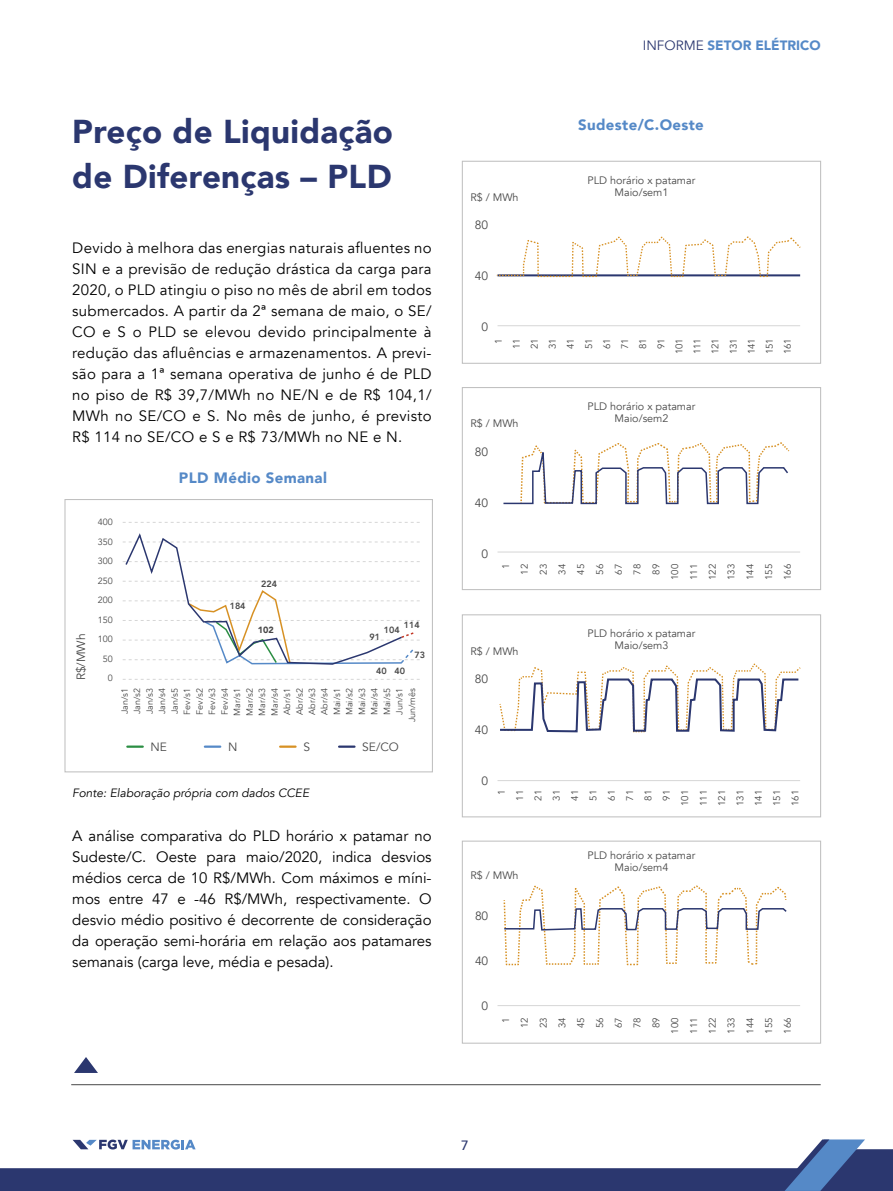
<style>
.page{position:relative;width:893px;height:1191px;background:#fff}
.page>*{position:absolute;margin:0;border:0;box-sizing:border-box;transform-origin:0 0}
.t1{font:900 33px/45px "Avenir";letter-spacing:.01em;color:#2b376f}
.t2{font:15px/21px "Avenir";color:#000;text-align:justify}
.t3{font:900 15px "Avenir";letter-spacing:.025em;color:#5589c7}
.t4{font:900 13.5px "Avenir";color:#5589c7}
.t5{font:500 13.5px "Avenir";color:#2b376f}
.t6{font:12px "Avenir";color:#484848}
.t7{font:italic 12px "Avenir";color:#000}
.t8{font:10.8px/12px "Avenir";color:#484848;text-align:center}
.t9{font:9.75px/18.8px "Avenir";color:#484848;text-align:center}
.t10{font:9px/12.5px "Avenir";color:#484848;text-align:right}
.t11{font:800 9px "Avenir";color:#484848}
.t12{font:900 9px "Avenir";color:#484848}
.s1{font-weight:400;color:#2b376f}
</style>
<div class="page">
<div style="left:64px;top:499px;width:369px;height:273px;border:1px solid #c0c0c0"></div>
<hr style="left:127px;top:745px;width:16px;height:3px;background:#2b8e43">
<hr style="left:205px;top:745px;width:15px;height:3px;background:#5589c7">
<hr style="left:280px;top:745px;width:16px;height:3px;background:#d79124">
<hr style="left:339px;top:745px;width:15px;height:3px;background:#2b376f">
<svg style="left:123px;top:522px;width:297px;height:1px"></svg>
<svg style="left:123px;top:679px;width:297px;height:1px"></svg>
<hr style="left:71px;top:1084px;width:750px;height:1px;background:#484848">
<svg style="left:74px;top:1057px;width:24px;height:16px"></svg>
<svg style="left:123px;top:533px;width:297px;height:132px"></svg>
<div style="left:462px;top:161px;width:359px;height:203px;border:1px solid #c0c0c0"></div>
<hr style="left:497px;top:325px;width:303px;height:1px;background:#d6d6d6">
<svg style="left:496px;top:236px;width:305px;height:42px"></svg>
<div style="left:462px;top:614px;width:359px;height:203px;border:1px solid #c0c0c0"></div>
<div style="left:462px;top:840px;width:359px;height:203px;border:1px solid #c0c0c0"></div>
<hr style="left:497px;top:1005px;width:303px;height:1px;background:#d6d6d6">
<div style="left:462px;top:387px;width:359px;height:203px;border:1px solid #c0c0c0"></div>
<hr style="left:497px;top:551px;width:303px;height:1px;background:#d6d6d6">
<svg style="left:503px;top:442px;width:287px;height:63px"></svg>
<svg style="left:503px;top:885px;width:284px;height:81px"></svg>
<svg style="left:499px;top:663px;width:302px;height:70px"></svg>
<hr style="left:497px;top:780px;width:303px;height:1px;background:#d6d6d6">
<svg style="left:0;top:1139px;width:893px;height:52px"></svg>
<h1 class="t1" style="left:72px;top:108px;width:322px">Preço de Liquidação de Diferenças – PLD</h1>
<p class="t2" style="left:72px;top:238px;width:361px">Devido à melhora das energias naturais afluentes no SIN e a previsão de redução drástica da carga para 2020, o PLD atingiu o piso no mês de abril em todos submercados. A partir da 2ª semana de maio, o SE/ CO e S o PLD se elevou devido principalmente à redução das afluências e armazenamentos. A previ&shy;são para a 1ª semana operativa de junho é de PLD no piso de R$ 39,7/MWh no NE/N e de R$ 104,1/ MWh no SE/CO e S. No mês de junho, é previsto R$ 114 no SE/CO e S e R$ 73/MWh no NE e N.</p>
<p class="t3" style="left:179px;top:465px;width:149px">PLD Médio Semanal</p>
<p class="t6" style="left:74px;top:680px;width:48px;rotate:-90deg">R$/MWh</p>
<p class="t10" style="left:98px;top:512px;width:17px;line-height:19.5px">400<br>350<br>300<br>250<br>200<br>150<br>100<br>50<br>0</p>
<p class="t11" style="left:230px;top:598px;width:17px">184</p>
<p class="t11" style="left:261px;top:577px;width:17px">224</p>
<p class="t12" style="left:258px;top:621px;width:17px">102</p>
<p class="t11" style="left:404px;top:617px;width:17px">114</p>
<p class="t11" style="left:414px;top:648px;width:12px">73</p>
<p class="t11" style="left:394px;top:664px;width:12px">40</p>
<p class="t11" style="left:384px;top:623px;width:17px">104</p>
<p class="t11" style="left:369px;top:629px;width:12px">91</p>
<p class="t11" style="left:376px;top:664px;width:12px">40</p>
<p class="t10" style="left:119px;top:722px;width:36px;rotate:-90deg">Jan/s1<br>Jan/s2<br>Jan/s3<br>Jan/s4<br>Jan/s5<br>Fev/s1<br>Fev/s2<br>Fev/s3<br>Fev/s4<br>Mar/s1<br>Mar/s2<br>Mar/s3<br>Mar/s4<br>Abr/s1<br>Abr/s2<br>Abr/s3<br>Abr/s4<br>Mai/s1<br>Mai/s2<br>Mai/s3<br>Mai/s4<br>Mai/s5<br>Jun/s1<br>Jun/mês</p>
<p class="t6" style="left:151px;top:739px;width:18px">NE</p>
<p class="t6" style="left:228px;top:739px;width:11px">N</p>
<p class="t6" style="left:303px;top:739px;width:8px">S</p>
<p class="t6" style="left:362px;top:739px;width:38px">SE/CO</p>
<p class="t7" style="left:72px;top:785px;width:239px">Fonte: Elaboração própria com dados CCEE</p>
<p class="t2" style="left:72px;top:826px;width:361px">A análise comparativa do PLD horário x patamar no Sudeste/C. Oeste para maio/2020, indica desvios médios cerca de 10 R$/MWh. Com máximos e míni&shy;mos entre 47 e -46 R$/MWh, respectivamente. O desvio médio positivo é decorrente de consideração da operação semi-horária em relação aos patamares semanais (carga leve, média e pesada).</p>
<p class="t4" style="left:643px;top:34px;width:179px"><span class="s1">INFORME</span> SETOR ELÉTRICO</p>
<p class="t8" style="left:470px;top:192px;width:50px">R$ / MWh</p>
<p class="t6" style="left:475px;top:218px;width:15px">80</p>
<p class="t6" style="left:475px;top:269px;width:15px">40</p>
<p class="t6" style="left:482px;top:320px;width:8px">0</p>
<p class="t3" style="left:578px;top:112px;width:127px">Sudeste/C.Oeste</p>
<p class="t8" style="left:588px;top:174px;width:109px">PLD horário x patamar<br>Maio/sem1</p>
<p class="t9" style="left:489px;top:344px;width:7px;rotate:-90deg">1</p>
<p class="t9" style="left:688px;top:354px;width:18px;rotate:-90deg">111</p>
<p class="t9" style="left:507px;top:349px;width:12px;rotate:-90deg">11</p>
<p class="t9" style="left:706px;top:354px;width:18px;rotate:-90deg">121</p>
<p class="t9" style="left:525px;top:349px;width:12px;rotate:-90deg">21</p>
<p class="t9" style="left:724px;top:354px;width:18px;rotate:-90deg">131</p>
<p class="t9" style="left:543px;top:349px;width:12px;rotate:-90deg">31</p>
<p class="t9" style="left:742px;top:354px;width:18px;rotate:-90deg">141</p>
<p class="t9" style="left:561px;top:349px;width:12px;rotate:-90deg">41</p>
<p class="t9" style="left:760px;top:354px;width:18px;rotate:-90deg">151</p>
<p class="t9" style="left:579px;top:349px;width:12px;rotate:-90deg">51</p>
<p class="t9" style="left:778px;top:354px;width:18px;rotate:-90deg">161</p>
<p class="t9" style="left:598px;top:354px;width:18px;line-height:18.1px;rotate:-90deg">61<br>71<br>81<br>91<br>101</p>
<p class="t8" style="left:470px;top:418px;width:50px">R$ / MWh</p>
<p class="t6" style="left:475px;top:444px;width:15px">80</p>
<p class="t6" style="left:475px;top:495px;width:15px">40</p>
<p class="t6" style="left:482px;top:546px;width:8px">0</p>
<p class="t8" style="left:588px;top:400px;width:109px">PLD horário x patamar<br>Maio/sem2</p>
<p class="t9" style="left:534px;top:575px;width:12px;rotate:-90deg">23</p>
<p class="t9" style="left:741px;top:580px;width:18px;rotate:-90deg">144</p>
<p class="t9" style="left:553px;top:575px;width:12px;rotate:-90deg">34</p>
<p class="t9" style="left:760px;top:580px;width:18px;rotate:-90deg">155</p>
<p class="t9" style="left:590px;top:580px;width:18px;rotate:-90deg">56<br>67<br>78<br>89<br>100<br>111</p>
<p class="t9" style="left:572px;top:575px;width:12px;rotate:-90deg">45</p>
<p class="t9" style="left:778px;top:580px;width:18px;rotate:-90deg">166</p>
<p class="t9" style="left:497px;top:569px;width:7px;rotate:-90deg">1</p>
<p class="t9" style="left:703px;top:580px;width:18px;rotate:-90deg">122</p>
<p class="t9" style="left:515px;top:575px;width:12px;rotate:-90deg">12</p>
<p class="t9" style="left:722px;top:580px;width:18px;rotate:-90deg">133</p>
<p class="t8" style="left:470px;top:645px;width:50px">R$ / MWh</p>
<p class="t6" style="left:475px;top:671px;width:15px">80</p>
<p class="t6" style="left:475px;top:722px;width:15px">40</p>
<p class="t6" style="left:482px;top:773px;width:8px">0</p>
<p class="t8" style="left:588px;top:628px;width:109px">PLD horário x patamar<br>Maio/sem3</p>
<p class="t9" style="left:492px;top:795px;width:7px;rotate:-90deg">1</p>
<p class="t9" style="left:694px;top:806px;width:18px;rotate:-90deg">111</p>
<p class="t9" style="left:511px;top:800px;width:12px;rotate:-90deg">11</p>
<p class="t9" style="left:712px;top:806px;width:18px;rotate:-90deg">121</p>
<p class="t9" style="left:529px;top:800px;width:12px;rotate:-90deg">21</p>
<p class="t9" style="left:731px;top:806px;width:18px;rotate:-90deg">131</p>
<p class="t9" style="left:547px;top:800px;width:12px;rotate:-90deg">31</p>
<p class="t9" style="left:749px;top:806px;width:18px;rotate:-90deg">141</p>
<p class="t9" style="left:566px;top:800px;width:12px;rotate:-90deg">41</p>
<p class="t9" style="left:767px;top:806px;width:18px;rotate:-90deg">151</p>
<p class="t9" style="left:584px;top:800px;width:12px;rotate:-90deg">51</p>
<p class="t9" style="left:786px;top:806px;width:18px;rotate:-90deg">161</p>
<p class="t9" style="left:603px;top:806px;width:18px;line-height:18.3px;rotate:-90deg">61<br>71<br>81<br>91<br>101</p>
<p class="t8" style="left:470px;top:869px;width:50px">R$ / MWh</p>
<p class="t6" style="left:475px;top:908px;width:15px">80</p>
<p class="t6" style="left:475px;top:953px;width:15px">40</p>
<p class="t6" style="left:482px;top:998px;width:8px">0</p>
<p class="t8" style="left:588px;top:850px;width:109px">PLD horário x patamar<br>Maio/sem4</p>
<p class="t9" style="left:534px;top:1028px;width:12px;rotate:-90deg">23</p>
<p class="t9" style="left:741px;top:1033px;width:18px;rotate:-90deg">144</p>
<p class="t9" style="left:590px;top:1033px;width:18px;rotate:-90deg">56<br>67<br>78<br>89<br>100<br>111</p>
<p class="t9" style="left:553px;top:1028px;width:12px;rotate:-90deg">34</p>
<p class="t9" style="left:760px;top:1033px;width:18px;rotate:-90deg">155</p>
<p class="t9" style="left:572px;top:1028px;width:12px;rotate:-90deg">45</p>
<p class="t9" style="left:778px;top:1033px;width:18px;rotate:-90deg">166</p>
<p class="t9" style="left:497px;top:1023px;width:7px;rotate:-90deg">1</p>
<p class="t9" style="left:703px;top:1033px;width:18px;rotate:-90deg">122</p>
<p class="t9" style="left:515px;top:1028px;width:12px;rotate:-90deg">12</p>
<p class="t9" style="left:722px;top:1033px;width:18px;rotate:-90deg">133</p>
<p class="t5" style="left:461px;top:1133px;width:9px">7</p>
</div>
